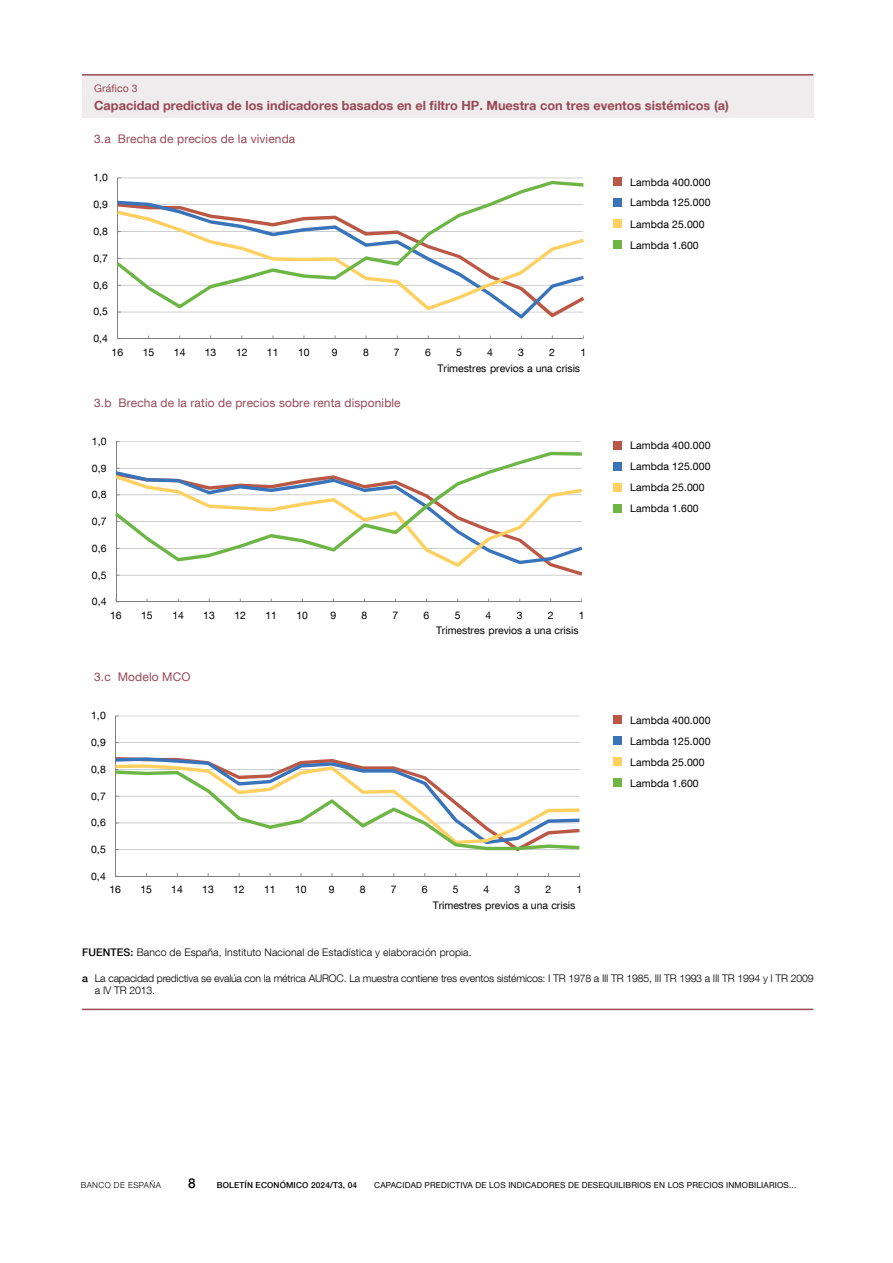
<style>
.page{position:relative;width:893px;height:1263px;background:#fff}
.page>*{position:absolute;margin:0;border:0;box-sizing:border-box;transform-origin:0 0}
.t1{font:500 13.5px "Bd E Neue Helvetica";color:#000}
.t2{font:700 12.75px "Bd E Neue Helvetica";color:#984856}
.t3{font:12px "Bd E Neue Helvetica";letter-spacing:.01em;color:#984856}
.t4{font:10.5px "Bd E Neue Helvetica";letter-spacing:.01em;color:#000}
.t5{font:300 10.5px/12.6px "Bd E Neue Helvetica";letter-spacing:-.02em;color:#000}
.t6{font:300 10.5px "Bd E Neue Helvetica";letter-spacing:.01em;color:#000}
.t7{font:10.5px "Bd E Neue Helvetica";letter-spacing:.01em;color:#984856}
.t8{font:8.25px "Bd E Neue Helvetica";letter-spacing:.02em;color:#000}
.t9{font:500 8.25px "Bd E Neue Helvetica";letter-spacing:.02em;color:#000}
.t10{font:300 8.25px "Bd E Neue Helvetica";letter-spacing:.05em;color:#000}
.s1{font-weight:500}
</style>
<div class="page">
<hr style="left:82px;top:1009px;width:731px;height:1px;background:#984856">
<div style="left:613px;top:779px;width:9px;height:8px;background:#6db646"></div>
<div style="left:613px;top:758px;width:9px;height:8px;background:#fed060"></div>
<div style="left:613px;top:737px;width:9px;height:8px;background:#3973b9"></div>
<div style="left:613px;top:716px;width:9px;height:8px;background:#ba5745"></div>
<hr style="left:115px;top:742px;width:464px;height:1px;background:#a6a5a5">
<hr style="left:115px;top:716px;width:464px;height:1px;background:#a6a5a5">
<hr style="left:115px;top:716px;width:1px;height:160px;background:#7f8080">
<hr style="left:115px;top:876px;width:464px;height:1px;background:#7f8080">
<svg style="left:115px;top:757px;width:465px;height:94px"></svg>
<div style="left:613px;top:504px;width:9px;height:9px;background:#6db646"></div>
<div style="left:613px;top:483px;width:9px;height:9px;background:#fed060"></div>
<div style="left:613px;top:462px;width:9px;height:9px;background:#3973b9"></div>
<div style="left:613px;top:441px;width:9px;height:9px;background:#ba5745"></div>
<hr style="left:116px;top:602px;width:466px;height:1px;background:#a6a5a5">
<hr style="left:116px;top:441px;width:466px;height:1px;background:#a6a5a5">
<hr style="left:116px;top:441px;width:1px;height:161px;background:#7f8080">
<hr style="left:116px;top:601px;width:466px;height:1px;background:#7f8080">
<svg style="left:117px;top:567px;width:465px;height:9px"></svg>
<svg style="left:177px;top:561px;width:387px;height:6px"></svg>
<svg style="left:116px;top:452px;width:466px;height:109px"></svg>
<div style="left:613px;top:240px;width:9px;height:9px;background:#6db646"></div>
<div style="left:613px;top:219px;width:9px;height:9px;background:#fed060"></div>
<div style="left:613px;top:198px;width:9px;height:9px;background:#3973b9"></div>
<div style="left:613px;top:177px;width:9px;height:9px;background:#ba5745"></div>
<hr style="left:118px;top:339px;width:465px;height:1px;background:#a6a5a5">
<hr style="left:118px;top:178px;width:465px;height:1px;background:#a6a5a5">
<hr style="left:117px;top:178px;width:1px;height:161px;background:#7f8080">
<hr style="left:118px;top:338px;width:465px;height:1px;background:#7f8080">
<svg style="left:118px;top:204px;width:466px;height:115px"></svg>
<svg style="left:118px;top:211px;width:466px;height:99px"></svg>
<svg style="left:117px;top:181px;width:466px;height:127px"></svg>
<div style="left:82px;top:75px;width:731px;height:42px;background:#efeced"></div>
<hr style="left:82px;top:74px;width:731px;height:2px;background:#984856">
<p class="t7" style="left:94px;top:82px;width:45px">Gráfico 3</p>
<p class="t2" style="left:94px;top:97px;width:636px">Capacidad predictiva de los indicadores basados en el filtro HP. Muestra con tres eventos sistémicos (a)</p>
<p class="t3" style="left:94px;top:131px;width:203px">3.a Brecha de precios de la vivienda</p>
<p class="t4" style="left:93px;top:171px;width:16px">1,0</p>
<p class="t4" style="left:93px;top:198px;width:16px">0,9</p>
<p class="t4" style="left:93px;top:225px;width:16px">0,8</p>
<p class="t4" style="left:93px;top:251px;width:16px">0,7</p>
<p class="t4" style="left:93px;top:278px;width:16px">0,6</p>
<p class="t4" style="left:93px;top:305px;width:16px">0,5</p>
<p class="t4" style="left:93px;top:332px;width:16px">0,4</p>
<p class="t4" style="left:112px;top:345px;width:13px">16</p>
<p class="t4" style="left:143px;top:345px;width:13px">15</p>
<p class="t4" style="left:174px;top:345px;width:13px">14</p>
<p class="t4" style="left:205px;top:345px;width:13px">13</p>
<p class="t4" style="left:236px;top:345px;width:13px">12</p>
<p class="t4" style="left:267px;top:345px;width:13px">11</p>
<p class="t4" style="left:298px;top:345px;width:13px">10</p>
<p class="t4" style="left:332px;top:345px;width:7px">9</p>
<p class="t4" style="left:363px;top:345px;width:7px">8</p>
<p class="t4" style="left:394px;top:345px;width:7px">7</p>
<p class="t4" style="left:425px;top:345px;width:7px">6</p>
<p class="t4" style="left:456px;top:345px;width:7px">5</p>
<p class="t4" style="left:487px;top:345px;width:7px">4</p>
<p class="t4" style="left:518px;top:345px;width:7px">3</p>
<p class="t4" style="left:549px;top:345px;width:7px">2</p>
<p class="t4" style="left:580px;top:345px;width:7px">1</p>
<p class="t4" style="left:438px;top:361px;width:144px">Trimestres previos a una crisis</p>
<p class="t3" style="left:94px;top:395px;width:308px">3.b Brecha de la ratio de precios sobre renta disponible</p>
<p class="t4" style="left:92px;top:435px;width:16px">1,0</p>
<p class="t4" style="left:92px;top:461px;width:16px">0,9</p>
<p class="t4" style="left:92px;top:488px;width:16px">0,8</p>
<p class="t4" style="left:92px;top:515px;width:16px">0,7</p>
<p class="t4" style="left:92px;top:542px;width:16px">0,6</p>
<p class="t4" style="left:92px;top:568px;width:16px">0,5</p>
<p class="t4" style="left:92px;top:595px;width:16px">0,4</p>
<p class="t4" style="left:110px;top:608px;width:13px">16</p>
<p class="t4" style="left:141px;top:608px;width:13px">15</p>
<p class="t4" style="left:172px;top:608px;width:13px">14</p>
<p class="t4" style="left:203px;top:608px;width:13px">13</p>
<p class="t4" style="left:234px;top:608px;width:13px">12</p>
<p class="t4" style="left:265px;top:608px;width:13px">11</p>
<p class="t4" style="left:296px;top:608px;width:13px">10</p>
<p class="t4" style="left:330px;top:608px;width:7px">9</p>
<p class="t4" style="left:361px;top:608px;width:7px">8</p>
<p class="t4" style="left:392px;top:608px;width:7px">7</p>
<p class="t4" style="left:424px;top:608px;width:7px">6</p>
<p class="t4" style="left:455px;top:608px;width:7px">5</p>
<p class="t4" style="left:486px;top:608px;width:7px">4</p>
<p class="t4" style="left:517px;top:608px;width:7px">3</p>
<p class="t4" style="left:548px;top:608px;width:7px">2</p>
<p class="t4" style="left:579px;top:608px;width:7px">1</p>
<p class="t4" style="left:436px;top:624px;width:144px">Trimestres previos a una crisis</p>
<p class="t3" style="left:94px;top:669px;width:98px">3.c Modelo MCO</p>
<p class="t4" style="left:91px;top:709px;width:16px">1,0</p>
<p class="t4" style="left:91px;top:736px;width:16px">0,9</p>
<p class="t4" style="left:91px;top:763px;width:16px">0,8</p>
<p class="t4" style="left:91px;top:789px;width:16px">0,7</p>
<p class="t4" style="left:91px;top:816px;width:16px">0,6</p>
<p class="t4" style="left:91px;top:843px;width:16px">0,5</p>
<p class="t4" style="left:91px;top:869px;width:16px">0,4</p>
<p class="t4" style="left:109px;top:883px;width:13px">16</p>
<p class="t4" style="left:140px;top:883px;width:13px">15</p>
<p class="t4" style="left:171px;top:883px;width:13px">14</p>
<p class="t4" style="left:202px;top:883px;width:13px">13</p>
<p class="t4" style="left:233px;top:883px;width:13px">12</p>
<p class="t4" style="left:264px;top:883px;width:13px">11</p>
<p class="t4" style="left:295px;top:883px;width:13px">10</p>
<p class="t4" style="left:329px;top:883px;width:7px">9</p>
<p class="t4" style="left:360px;top:883px;width:7px">8</p>
<p class="t4" style="left:391px;top:883px;width:7px">7</p>
<p class="t4" style="left:422px;top:883px;width:7px">6</p>
<p class="t4" style="left:453px;top:883px;width:7px">5</p>
<p class="t4" style="left:483px;top:883px;width:7px">4</p>
<p class="t4" style="left:514px;top:883px;width:7px">3</p>
<p class="t4" style="left:545px;top:883px;width:7px">2</p>
<p class="t4" style="left:576px;top:883px;width:7px">1</p>
<p class="t4" style="left:433px;top:899px;width:144px">Trimestres previos a una crisis</p>
<p class="t4" style="left:630px;top:175px;width:82px">Lambda 400.000</p>
<p class="t4" style="left:630px;top:196px;width:82px">Lambda 125.000</p>
<p class="t4" style="left:630px;top:217px;width:76px">Lambda 25.000</p>
<p class="t4" style="left:630px;top:238px;width:70px">Lambda 1.600</p>
<p class="t4" style="left:630px;top:439px;width:82px">Lambda 400.000</p>
<p class="t4" style="left:630px;top:460px;width:82px">Lambda 125.000</p>
<p class="t4" style="left:630px;top:481px;width:76px">Lambda 25.000</p>
<p class="t4" style="left:630px;top:502px;width:70px">Lambda 1.600</p>
<p class="t4" style="left:630px;top:713px;width:82px">Lambda 400.000</p>
<p class="t4" style="left:630px;top:734px;width:82px">Lambda 125.000</p>
<p class="t4" style="left:630px;top:755px;width:76px">Lambda 25.000</p>
<p class="t4" style="left:630px;top:776px;width:70px">Lambda 1.600</p>
<p class="t6" style="left:82px;top:945px;width:391px"><span class="s1">FUENTES:</span> Banco de España, Instituto Nacional de Estadística y elaboración propia.</p>
<p class="t5" style="left:95px;top:971px;width:720px;text-indent:-13px"><span class="s1">a</span> La capacidad predictiva se evalúa con la métrica AUROC. La muestra contiene tres eventos sistémicos: I TR 1978 a III TR 1985, III TR 1993 a III TR 1994 y I TR 2009 a IV TR 2013.</p>
<p class="t10" style="left:81px;top:1180px;width:82px">BANCO DE ESPAÑA</p>
<p class="t1" style="left:188px;top:1175px;width:9px">8</p>
<p class="t9" style="left:217px;top:1180px;width:142px">BOLETÍN ECONÓMICO 2024/T3, 04</p>
<p class="t8" style="left:374px;top:1180px;width:424px">CAPACIDAD PREDICTIVA DE LOS INDICADORES DE DESEQUILIBRIOS EN LOS PRECIOS INMOBILIARIOS...</p>
</div>
